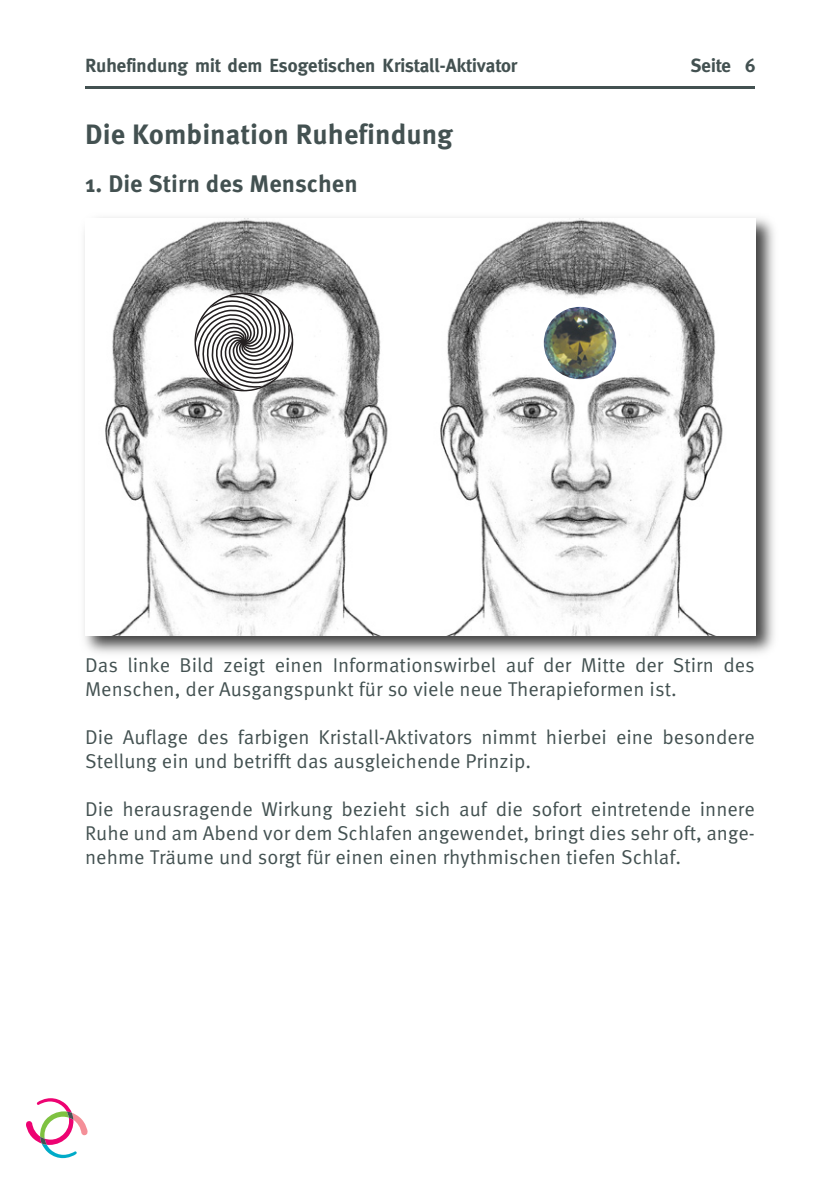
<style>
.page{position:relative;width:840px;height:1191px;background:#fff}
.page>*{position:absolute;margin:0;border:0;box-sizing:border-box;transform-origin:0 0}
.t1{font:700 28px "Meta OT";color:#435151}
.t2{font:700 24px "Meta OT";color:#435151}
.t3{font:20px/24px "Meta OT";color:#435151}
.t4{font:700 19px "Meta";color:#435151}
</style>
<div class="page">
<img style="left:84px;top:217px;width:690px;height:437px">
<hr style="left:85px;top:86px;width:669px;height:2px;background:#435151">
<svg style="left:26px;top:1098px;width:61px;height:60px"></svg>
<img style="left:85px;top:218px;width:335px;height:417px">
<svg style="left:420px;top:218px;width:335px;height:417px"></svg>
<svg style="left:194px;top:293px;width:99px;height:98px"></svg>
<img style="left:543px;top:307px;width:73px;height:72px;border-radius:50%">
<p class="t4" style="left:85px;top:58px;width:433px">Ruhefindung mit dem Esogetischen Kristall-Aktivator</p>
<p class="t4" style="left:690px;top:58px;width:66px">Seite 6</p>
<p class="t1" style="left:85px;top:123px;width:369px">Die Kombination Ruhefindung</p>
<p class="t2" style="left:85px;top:174px;width:274px">1. Die Stirn des Menschen</p>
<p class="t3" style="left:85px;top:655px;width:670px">Das linke Bild zeigt einen Informationswirbel auf der Mitte der Stirn des<br>Menschen, der Ausgangspunkt für so viele neue Therapieformen ist.</p>
<p class="t3" style="left:85px;top:727px;width:670px">Die Auflage des farbigen Kristall-Aktivators nimmt hierbei eine besondere<br>Stellung ein und betrifft das ausgleichende Prinzip.</p>
<p class="t3" style="left:85px;top:799px;width:670px;text-align:justify">Die herausragende Wirkung bezieht sich auf die sofort eintretende innere Ruhe und am Abend vor dem Schlafen angewendet, bringt dies sehr oft, ange&shy;nehme Träume und sorgt für einen einen rhythmischen tiefen Schlaf.</p>
</div>
